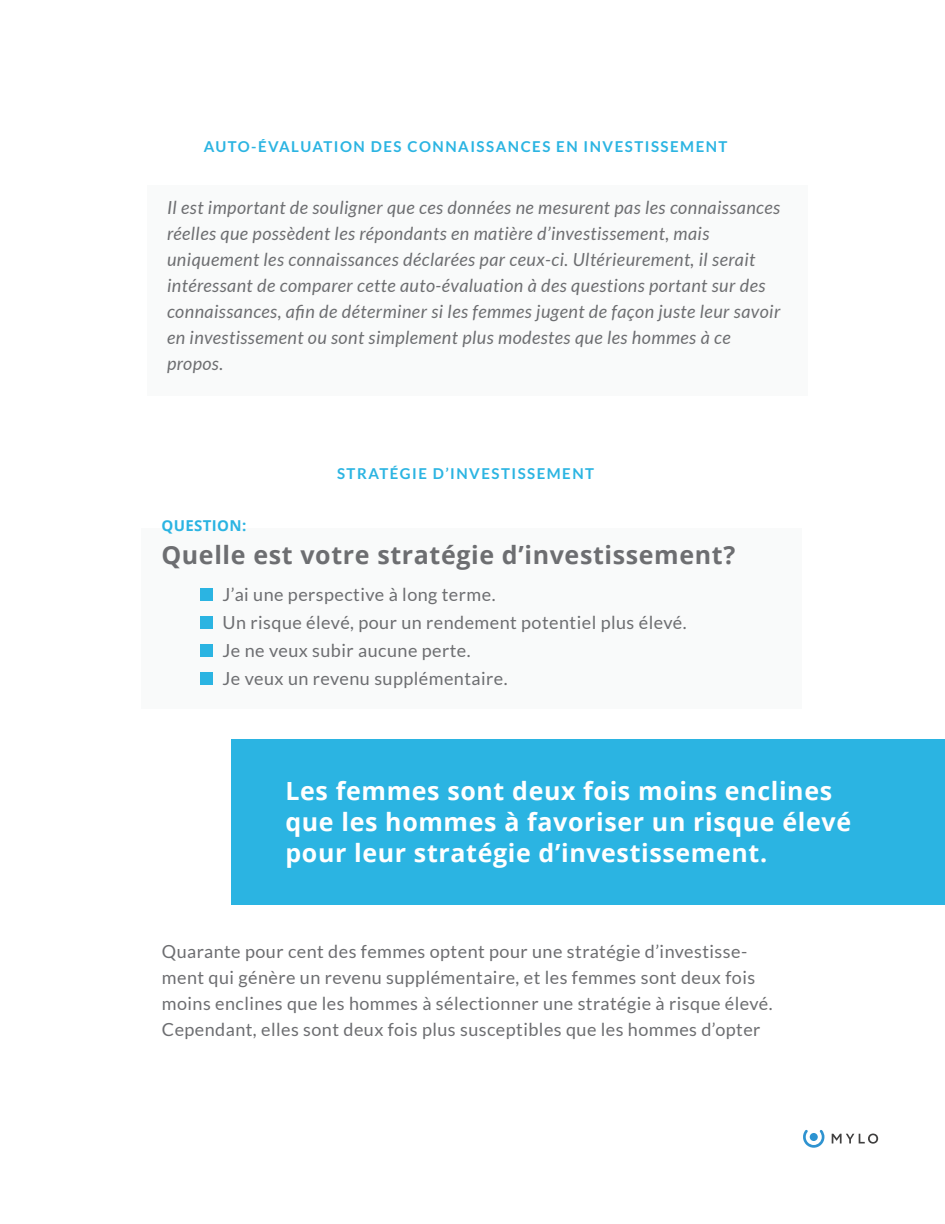
<style>
.page{position:relative;width:945px;height:1224px;background:#fff}
.page>*{position:absolute;margin:0;border:0;box-sizing:border-box;transform-origin:0 0}
.t1{font:700 25px/31px "Open Sans";letter-spacing:.025em;color:#fff}
.t2{font:700 25px "Open Sans";letter-spacing:.025em;color:#6d6e71}
.t3{font:italic 18px/26px "Lato";letter-spacing:.025em;color:#6d6e71}
.t4{font:18px/26px "Lato";letter-spacing:.025em;color:#6d6e71}
.t5{font:700 15px "Lato";letter-spacing:.1em;color:#2bb4e2}
.t6{font:700 15px "Open Sans";letter-spacing:.025em;color:#2bb4e2}
</style>
<div class="page">
<div style="left:231px;top:739px;width:714px;height:165px;background:#2bb4e2"></div>
<div style="left:141px;top:528px;width:661px;height:180px;background:#f9fafa"></div>
<div style="left:200px;top:588px;width:13px;height:13px;background:#2bb4e2"></div>
<div style="left:200px;top:616px;width:13px;height:13px;background:#2bb4e2"></div>
<div style="left:200px;top:644px;width:13px;height:13px;background:#2bb4e2"></div>
<div style="left:200px;top:672px;width:13px;height:13px;background:#2bb4e2"></div>
<div style="left:147px;top:185px;width:661px;height:210px;background:#f9fafa"></div>
<svg style="left:832px;top:1133px;width:46px;height:10px"></svg>
<svg style="left:803px;top:1129px;width:21px;height:18px"></svg>
<p class="t5" style="left:204px;top:138px;width:525px">AUTO-ÉVALUATION DES CONNAISSANCES EN INVESTISSEMENT</p>
<p class="t3" style="left:167px;top:194px;width:615px">Il est important de souligner que ces données ne mesurent pas les connaissances réelles que possèdent les répondants en matière d’investissement, mais uniquement les connaissances déclarées par ceux-ci. Ultérieurement, il serait intéressant de comparer cette auto-évaluation à des questions portant sur des connaissances, afin de déterminer si les femmes jugent de façon juste leur savoir en investissement ou sont simplement plus modestes que les hommes à ce propos.</p>
<p class="t6" style="left:161px;top:514px;width:87px">QUESTION:</p>
<p class="t5" style="left:337px;top:464px;width:259px">STRATÉGIE D’INVESTISSEMENT</p>
<h1 class="t2" style="left:161px;top:537px;width:575px">Quelle est votre stratégie d’investissement?</h1>
<p class="t4" style="left:223px;top:580px;width:465px;line-height:28px">J’ai une perspective à long terme.<br>Un risque élevé, pour un rendement potentiel plus élevé.<br>Je ne veux subir aucune perte.<br>Je veux un revenu supplémentaire.</p>
<h1 class="t1" style="left:285px;top:774px;width:567px">Les femmes sont deux fois moins enclines que les hommes à favoriser un risque élevé pour leur stratégie d’investissement.</h1>
<p class="t4" style="left:162px;top:938px;width:612px">Quarante pour cent des femmes optent pour une stratégie d’investisse&shy;ment qui génère un revenu supplémentaire, et les femmes sont deux fois moins enclines que les hommes à sélectionner une stratégie à risque élevé.<br>Cependant, elles sont deux fois plus susceptibles que les hommes d’opter</p>
</div>
